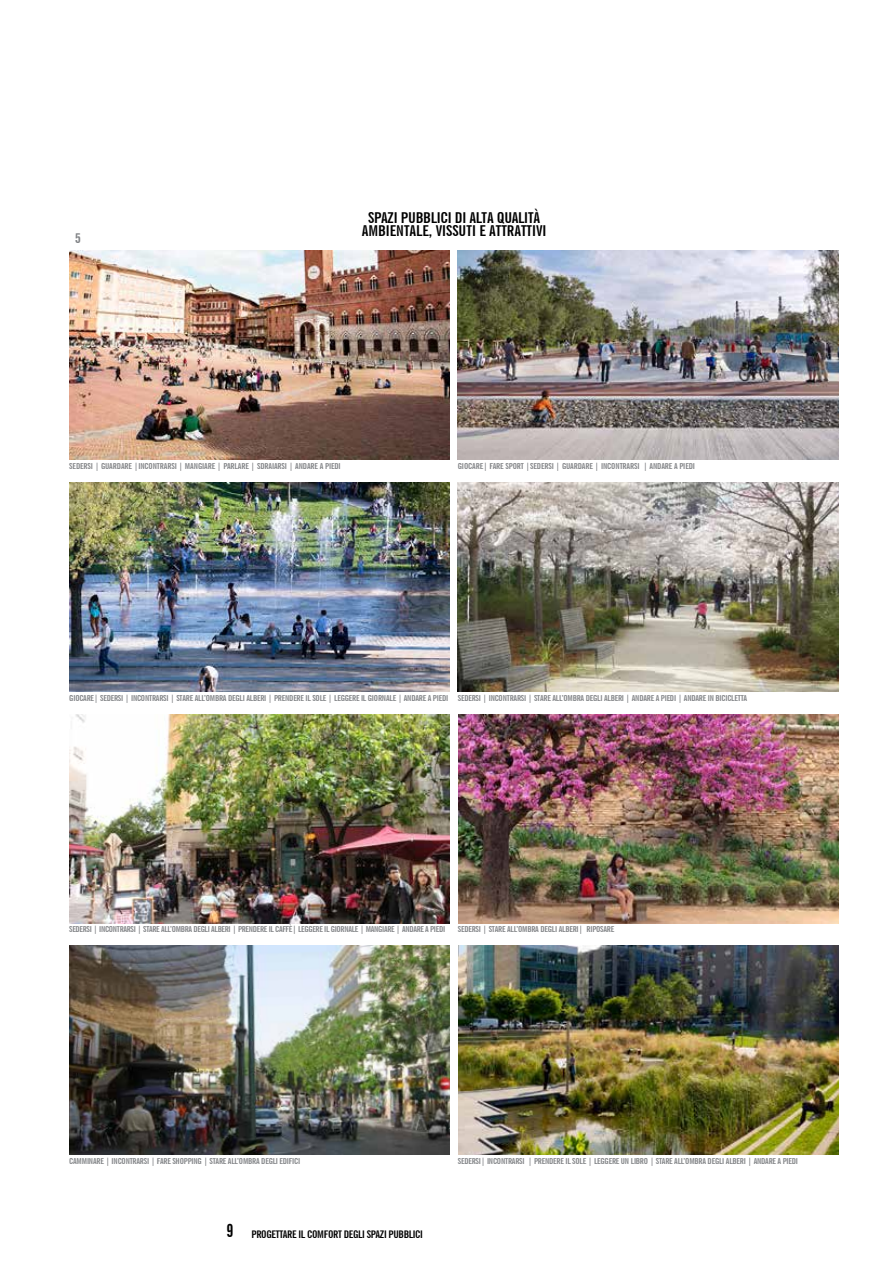
<style>
.page{position:relative;width:893px;height:1263px;background:#fff}
.page>*{position:absolute;margin:0;border:0;box-sizing:border-box;transform-origin:0 0}
.t1{font:700 extra-condensed 15px/13.5px "News Gothic BT";color:#000;text-align:center;scale:1.15 1}
.t2{font:700 extra-condensed 13.5px "News Gothic BT";color:#808285;scale:1.15 1}
.t3{font:700 extra-condensed 10.5px "News Gothic BT";letter-spacing:-.025em;color:#000;scale:1.15 1}
.t4{font:700 extra-condensed 8.25px "News Gothic BT";letter-spacing:-.02em;color:#808285;scale:1.15 1}
.s1{font-size:18px}
</style>
<div class="page">
<img style="left:458px;top:251px;width:381px;height:209px">
<img style="left:69px;top:251px;width:381px;height:209px">
<img style="left:458px;top:482px;width:381px;height:209px">
<img style="left:69px;top:482px;width:381px;height:209px">
<img style="left:69px;top:714px;width:381px;height:209px">
<img style="left:458px;top:714px;width:381px;height:209px">
<img style="left:69px;top:946px;width:381px;height:209px">
<img style="left:458px;top:946px;width:381px;height:209px">
<h2 class="t2" style="left:75px;top:230px;width:7px">5</h2>
<h1 class="t1" style="left:362px;top:211px;width:162px">SPAZI PUBBLICI DI ALTA QUALITÀ<br>AMBIENTALE, VISSUTI E ATTRATTIVI</h1>
<p class="t4" style="left:69px;top:461px;width:238px">SEDERSI | GUARDARE |INCONTRARSI | MANGIARE | PARLARE | SDRAIARSI | ANDARE A PIEDI</p>
<p class="t4" style="left:458px;top:461px;width:208px">GIOCARE| FARE SPORT |SEDERSI | GUARDARE | INCONTRARSI | ANDARE A PIEDI</p>
<p class="t4" style="left:69px;top:693px;width:591px">GIOCARE| SEDERSI | INCONTRARSI | STARE ALL’OMBRA DEGLI ALBERI | PRENDERE IL SOLE | LEGGERE IL GIORNALE | ANDARE A PIEDI SEDERSI | INCONTRARSI | STARE ALL’OMBRA DEGLI ALBERI | ANDARE A PIEDI | ANDARE IN BICICLETTA</p>
<p class="t4" style="left:69px;top:924px;width:328px">SEDERSI | INCONTRARSI | STARE ALL’OMBRA DEGLI ALBERI | PRENDERE IL CAFFÈ| LEGGERE IL GIORNALE | MANGIARE | ANDARE A PIEDI</p>
<p class="t4" style="left:458px;top:924px;width:138px">SEDERSI | STARE ALL’OMBRA DEGLI ALBERI| RIPOSARE</p>
<p class="t4" style="left:69px;top:1156px;width:202px">CAMMINARE | INCONTRARSI | FARE SHOPPING | STARE ALL’OMBRA DEGLI EDIFICI</p>
<p class="t4" style="left:458px;top:1156px;width:297px">SEDERSI| INCONTRARSI | PRENDERE IL SOLE | LEGGERE UN LIBRO | STARE ALL’OMBRA DEGLI ALBERI | ANDARE A PIEDI</p>
<p class="t3" style="left:227px;top:1228px;width:172px"><span class="s1">9</span> PROGETTARE IL COMFORT DEGLI SPAZI PUBBLICI</p>
</div>
